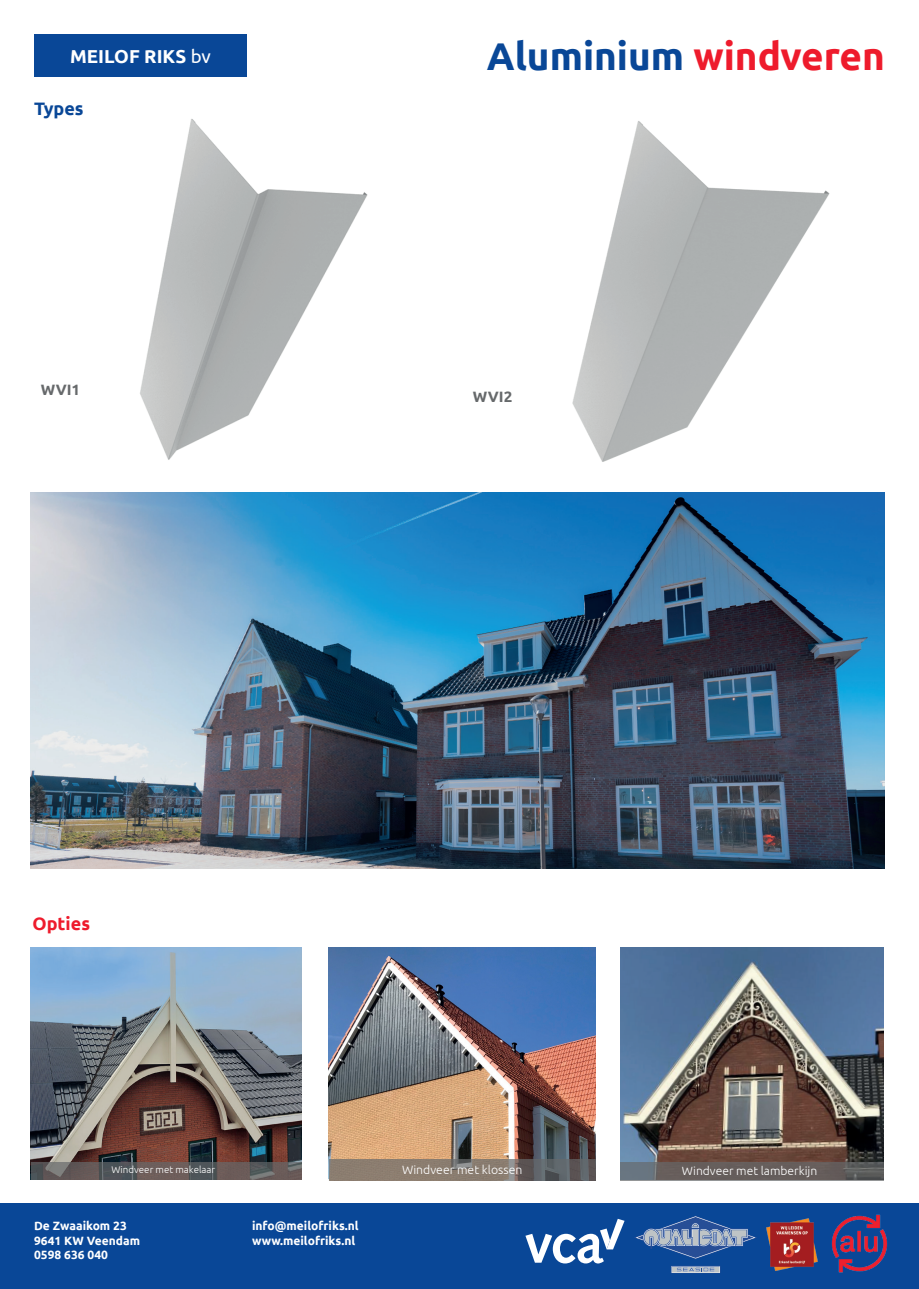
<style>
.page{position:relative;width:919px;height:1289px;background:#fff}
.page>*{position:absolute;margin:0;border:0;box-sizing:border-box;transform-origin:0 0}
.t1{font:700 38.7px "Ubuntu";color:#094797}
.t2{font:700 18.75px "Ubuntu";color:#fff}
.t3{font:700 18px "Ubuntu";color:#ee1b2c}
.t4{font:700 18px "Ubuntu";color:#094797}
.t5{font:700 15px "Ubuntu";color:#66696b}
.t6{font:700 12px/14.4px "Ubuntu";color:#fff}
.t7{font:300 12px "Ubuntu";color:#fff}
.t8{font:300 11.85px "Ubuntu";color:#fff}
.t9{font:300 9.6px "Ubuntu";color:#fff}
.s1{font-weight:400}
.s2{color:#ee1b2c}
</style>
<div class="page">
<div style="left:0;top:1203px;width:918px;height:85px;background:#094797"></div>
<img style="left:30px;top:119px;width:338px;height:379px">
<img style="left:572px;top:121px;width:258px;height:341px">
<div style="left:34px;top:34px;width:213px;height:43px;background:#094797"></div>
<img style="left:31px;top:947px;width:270px;height:215px">
<svg style="left:31px;top:1162px;width:270px;height:17px;background:#615b5b"></svg>
<img style="left:620px;top:947px;width:263px;height:214px">
<img style="left:329px;top:947px;width:266px;height:211px">
<svg style="left:329px;top:1158px;width:266px;height:22px;background:#7e746c"></svg>
<svg style="left:620px;top:1161px;width:263px;height:19px;background:#645f5f"></svg>
<img style="left:31px;top:492px;width:853px;height:376px">
<img style="left:766px;top:1218px;width:50px;height:51px">
<img style="left:816px;top:1214px;width:72px;height:58px">
<svg style="left:525px;top:1219px;width:99px;height:44px"></svg>
<svg style="left:634px;top:1216px;width:123px;height:43px"></svg>
<svg style="left:670px;top:1265px;width:50px;height:8px"></svg>
<svg style="left:671px;top:1266px;width:48px;height:6px"></svg>
<h2 class="t2" style="left:70px;top:45px;width:142px">MEILOF RIKS <span class="s1">bv</span></h2>
<h3 class="t4" style="left:34px;top:98px;width:51px">Types</h3>
<p class="t5" style="left:41px;top:381px;width:41px">WVI1</p>
<h3 class="t3" style="left:33px;top:912px;width:59px">Opties</h3>
<h1 class="t1" style="left:487px;top:33px;width:399px">Aluminium <span class="s2">windveren</span></h1>
<p class="t5" style="left:473px;top:387px;width:41px">WVI2</p>
<p class="t9" style="left:111px;top:1164px;width:105px">Windveer met makelaar</p>
<p class="t7" style="left:402px;top:1162px;width:122px">Windveer met klossen</p>
<p class="t8" style="left:682px;top:1163px;width:137px">Windveer met lamberkijn</p>
<p class="t6" style="left:34px;top:1218px;width:108px">De Zwaaikom 23<br>9641 KW Veendam<br>0598 636 040</p>
<p class="t6" style="left:252px;top:1218px;width:108px">info@meilofriks.nl www.meilofriks.nl</p>
</div>
